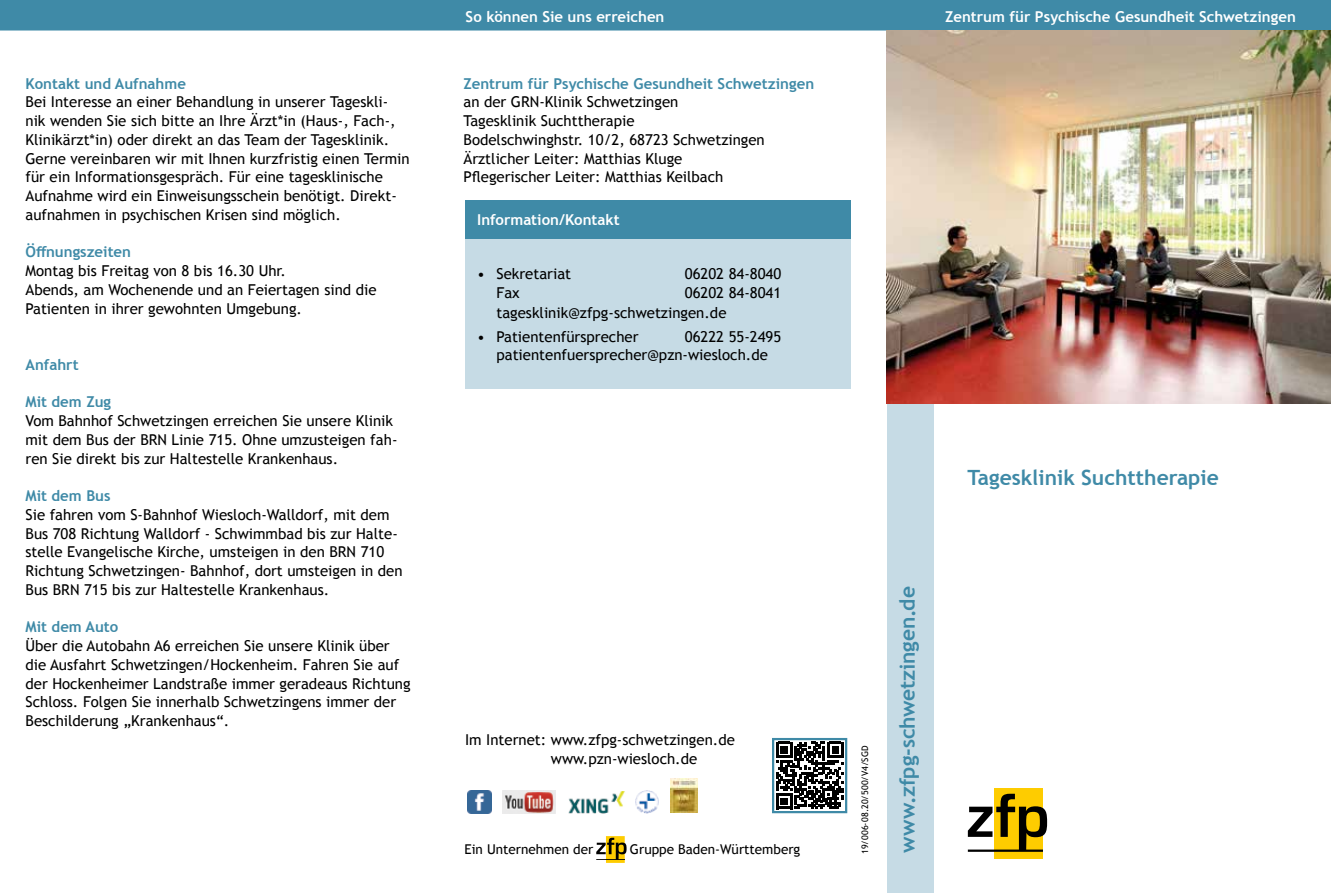
<style>
.page{position:relative;width:1331px;height:893px;background:#fff}
.page>*{position:absolute;margin:0;border:0;box-sizing:border-box;transform-origin:0 0}
.t1{font:700 21px "Trebuchet MS";color:#3f8aa7}
.t2{font:15px/18.8px "Trebuchet MS";color:#000}
.t3{font:700 15px "Trebuchet MS";color:#3f8aa7}
.t4{font:700 15px "Trebuchet MS";color:#fff}
.t5{font:13.5px "Trebuchet MS";color:#000}
.t6{font:9px "Trebuchet MS";letter-spacing:.02em;color:#000}
</style>
<div class="page">
<div style="left:994px;top:789px;width:49px;height:70px;background:#fecc00"></div>
<svg style="left:968px;top:794px;width:79px;height:58px"></svg>
<div style="left:887px;top:403px;width:46px;height:490px;background:#c6dbe5"></div>
<div style="left:0;top:0;width:1331px;height:31px;background:#3f8aa7"></div>
<svg style="left:772px;top:738px;width:76px;height:76px"></svg>
<img style="left:887px;top:31px;width:444px;height:372px">
<img style="left:467px;top:790px;width:24px;height:24px">
<img style="left:636px;top:790px;width:22px;height:23px">
<img style="left:503px;top:790px;width:52px;height:23px">
<img style="left:568px;top:791px;width:57px;height:22px">
<img style="left:671px;top:778px;width:27px;height:34px">
<div style="left:606px;top:836px;width:19px;height:27px;background:#fecc00"></div>
<svg style="left:596px;top:838px;width:30px;height:22px"></svg>
<div style="left:465px;top:239px;width:385px;height:150px;background:#c6dbe5"></div>
<div style="left:465px;top:200px;width:385px;height:39px;background:#3f8aa7"></div>
<p class="t3" style="left:26px;top:74px;width:162px">Kontakt und Aufnahme</p>
<p class="t2" style="left:26px;top:92px;width:386px">Bei Interesse an einer Behandlung in unserer Tageskli&shy;nik wenden Sie sich bitte an Ihre Ärzt*in (Haus-, Fach-, Klinikärzt*in) oder direkt an das Team der Tagesklinik.<br>Gerne vereinbaren wir mit Ihnen kurzfristig einen Termin für ein Informationsgespräch. Für eine tagesklinische Aufnahme wird ein Einweisungsschein benötigt. Direkt&shy;aufnahmen in psychischen Krisen sind möglich.</p>
<p class="t3" style="left:26px;top:243px;width:107px">Öffnungszeiten</p>
<p class="t2" style="left:26px;top:261px;width:353px">Montag bis Freitag von 8 bis 16.30 Uhr.<br>Abends, am Wochenende und an Feiertagen sind die<br>Patienten in ihrer gewohnten Umgebung.</p>
<p class="t3" style="left:26px;top:355px;width:55px">Anfahrt</p>
<p class="t3" style="left:26px;top:393px;width:87px">Mit dem Zug</p>
<p class="t2" style="left:26px;top:411px;width:374px">Vom Bahnhof Schwetzingen erreichen Sie unsere Klinik mit dem Bus der BRN Linie 715. Ohne umzusteigen fah&shy;ren Sie direkt bis zur Haltestelle Krankenhaus.</p>
<p class="t3" style="left:26px;top:486px;width:87px">Mit dem Bus</p>
<p class="t2" style="left:26px;top:505px;width:379px">Sie fahren vom S-Bahnhof Wiesloch-Walldorf, mit dem Bus 708 Richtung Walldorf - Schwimmbad bis zur Halte&shy;stelle Evangelische Kirche, umsteigen in den BRN 710<br>Richtung Schwetzingen- Bahnhof, dort umsteigen in den Bus BRN 715 bis zur Haltestelle Krankenhaus.</p>
<p class="t3" style="left:26px;top:618px;width:94px">Mit dem Auto</p>
<p class="t2" style="left:26px;top:636px;width:387px">Über die Autobahn A6 erreichen Sie unsere Klinik über die Ausfahrt Schwetzingen/Hockenheim. Fahren Sie auf der Hockenheimer Landstraße immer geradeaus Richtung Schloss. Folgen Sie innerhalb Schwetzingens immer der Beschilderung „Krankenhaus“.</p>
<p class="t4" style="left:466px;top:7px;width:200px">So können Sie uns erreichen</p>
<p class="t4" style="left:945px;top:7px;width:352px">Zentrum für Psychische Gesundheit Schwetzingen</p>
<p class="t3" style="left:463px;top:74px;width:352px">Zentrum für Psychische Gesundheit Schwetzingen</p>
<p class="t2" style="left:463px;top:92px;width:303px">an der GRN-Klinik Schwetzingen<br>Tagesklinik Suchttherapie<br>Bodelschwinghstr. 10/2, 68723 Schwetzingen Ärztlicher Leiter: Matthias Kluge Pflegerischer Leiter: Matthias Keilbach</p>
<p class="t4" style="left:477px;top:210px;width:144px">Information/Kontakt</p>
<p class="t2" style="left:477px;top:264px;width:95px">• Sekretariat</p>
<p class="t2" style="left:685px;top:264px;width:98px">06202 84-8040</p>
<p class="t2" style="left:496px;top:283px;width:25px">Fax</p>
<p class="t2" style="left:496px;top:283px;width:286px;line-height:19.5px;text-indent:188px">06202 84-8041 tagesklinik@zfpg-schwetzingen.de</p>
<p class="t2" style="left:477px;top:327px;width:163px">• Patientenfürsprecher</p>
<p class="t2" style="left:496px;top:327px;width:286px;line-height:18px;text-indent:188px">06222 55-2495 patientenfuersprecher@pzn-wiesloch.de</p>
<p class="t2" style="left:551px;top:730px;width:185px;text-indent:-86px">Im Internet: www.zfpg-schwetzingen.de www.pzn-wiesloch.de</p>
<p class="t5" style="left:465px;top:840px;width:130px">Ein Unternehmen der</p>
<p class="t5" style="left:630px;top:840px;width:172px">Gruppe Baden-Württemberg</p>
<p class="t6" style="left:859px;top:853px;width:110px;rotate:-90deg">19/006-08.20/500/V4/SGD</p>
<h1 class="t1" style="left:894px;top:853px;width:268px;rotate:-90deg">www.zfpg-schwetzingen.de</h1>
<h1 class="t1" style="left:967px;top:464px;width:253px">Tagesklinik Suchttherapie</h1>
</div>
